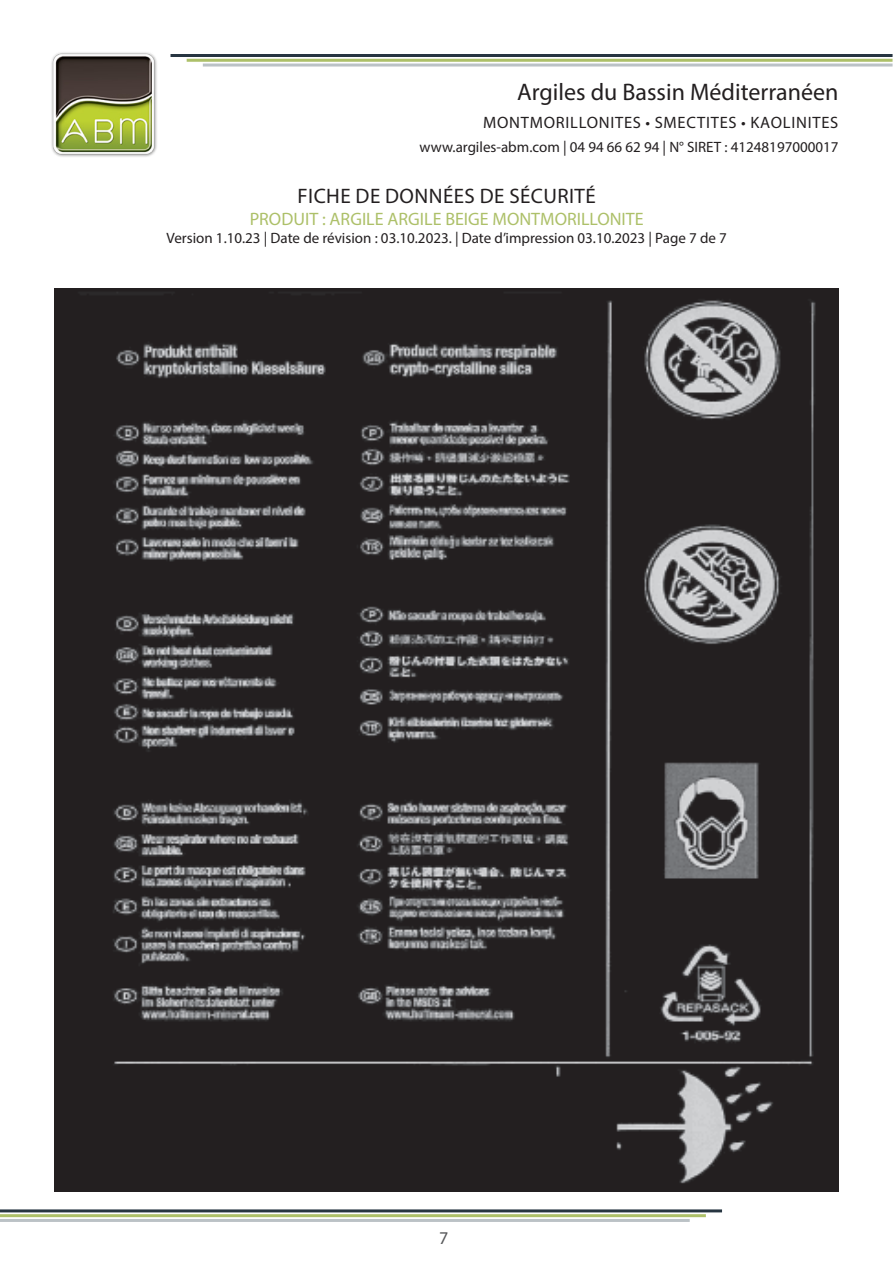
<style>
.page{position:relative;width:893px;height:1263px;background:#fff}
.page>*{position:absolute;margin:0;border:0;box-sizing:border-box;transform-origin:0 0}
.t1{font:24px "Myriad Pro";color:#231f20}
.t2{font:21px "Myriad Pro";letter-spacing:.02em;color:#231f20}
.t3{font:18px "Myriad Pro";color:#adc069}
.t4{font:18px "Myriad Pro";color:#57585a}
.t5{font:16.5px "Myriad Pro";letter-spacing:.045em;color:#231f20}
.t6{font:15px "Myriad Pro";color:#231f20}
</style>
<div class="page">
<hr style="left:0;top:1209px;width:722px;height:3px;background:#273541">
<hr style="left:0;top:1214px;width:706px;height:3px;background:#adc069">
<hr style="left:0;top:1219px;width:690px;height:3px;background:#bbc2c6">
<img style="left:51px;top:52px;width:106px;height:105px">
<hr style="left:171px;top:54px;width:721px;height:3px;background:#273541">
<hr style="left:187px;top:59px;width:705px;height:3px;background:#adc069">
<hr style="left:203px;top:64px;width:689px;height:3px;background:#bbc2c6">
<img style="left:54px;top:288px;width:784px;height:903px">
<h1 class="t1" style="left:517px;top:77px;width:323px">Argiles du Bassin Méditerranéen</h1>
<p class="t5" style="left:483px;top:113px;width:357px">MONTMORILLONITES • SMECTITES • KAOLINITES</p>
<p class="t6" style="left:420px;top:138px;width:420px">www.argiles-abm.com | 04 94 66 62 94 | N° SIRET : 41248197000017</p>
<p class="t2" style="left:298px;top:183px;width:300px">FICHE DE DONNÉES DE SÉCURITÉ</p>
<p class="t3" style="left:250px;top:208px;width:396px">PRODUIT : ARGILE ARGILE BEIGE MONTMORILLONITE</p>
<p class="t6" style="left:166px;top:228px;width:562px">Version 1.10.23 | Date de révision : 03.10.2023. | Date d’impression 03.10.2023 | Page 7 de 7</p>
<p class="t4" style="left:439px;top:1227px;width:11px">7</p>
</div>
